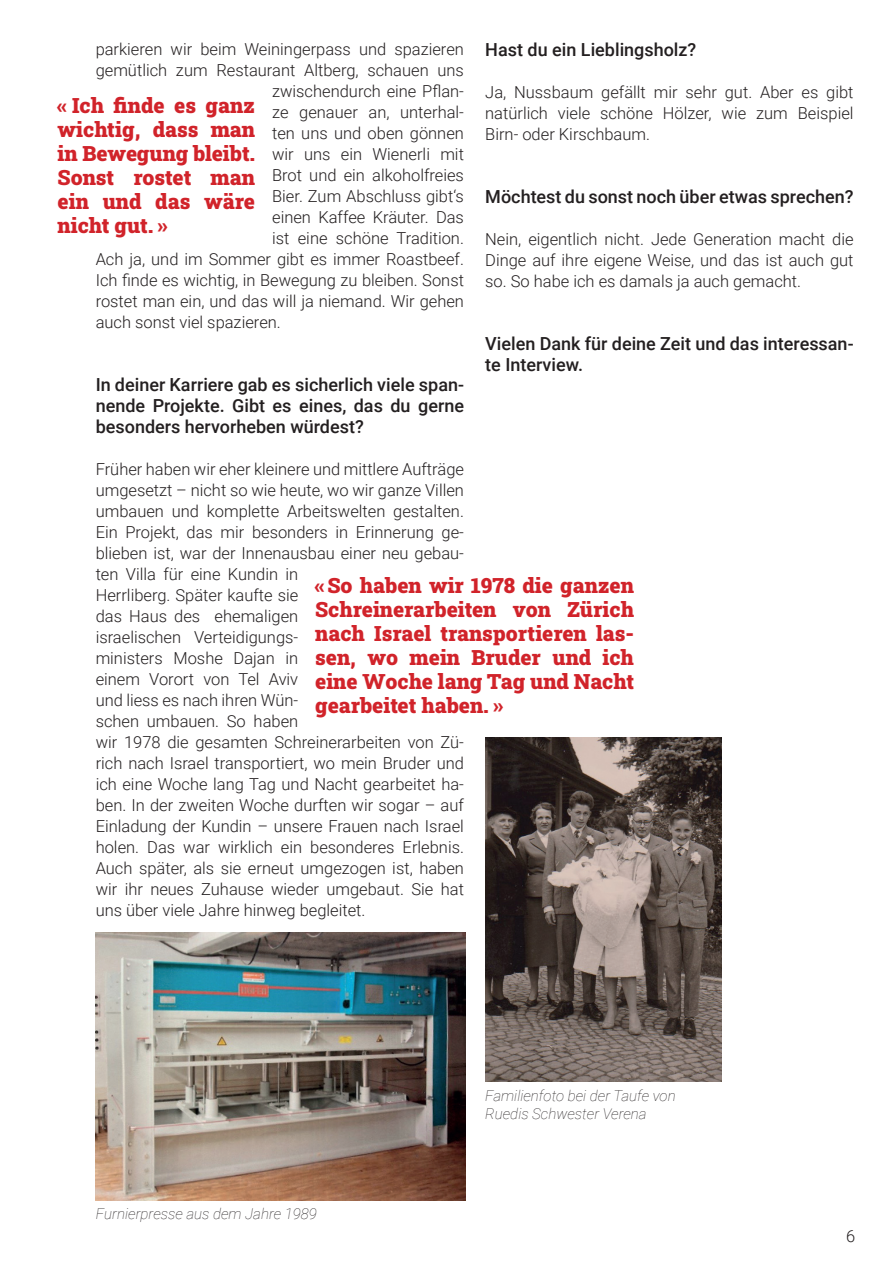
<style>
.page{position:relative;width:893px;height:1263px;background:#fff}
.page>*{position:absolute;margin:0;border:0;box-sizing:border-box;transform-origin:0 0}
.t1{font:21px/24px "Roboto Slab";color:#d1232a;text-align:justify}
.t2{font:500 18px/21px "Roboto";color:#231f20;text-align:justify}
.t3{font:300 16.5px/21px "Roboto";color:#231f20;text-align:justify}
.t4{font:italic 100 15px/18px "Roboto";color:#231f20}
</style>
<div class="page">
<img style="left:485px;top:737px;width:237px;height:344px">
<img style="left:96px;top:932px;width:370px;height:268px">
<p class="t3" style="left:96px;top:38px;width:370px">parkieren wir beim Weiningerpass und spazieren</p>
<p class="t3" style="left:96px;top:59px;width:370px">gemütlich zum Restaurant Altberg, schauen uns</p>
<p class="t3" style="left:272px;top:80px;width:193px">zwischendurch eine Pflan-</p>
<p class="t3" style="left:272px;top:101px;width:193px">ze genauer an, unterhal-</p>
<p class="t3" style="left:272px;top:122px;width:193px">ten uns und oben gönnen</p>
<p class="t3" style="left:272px;top:143px;width:193px">wir uns ein Wienerli mit</p>
<p class="t3" style="left:272px;top:164px;width:193px">Brot und ein alkoholfreies</p>
<p class="t3" style="left:272px;top:185px;width:193px">Bier. Zum Abschluss gibt‘s</p>
<p class="t3" style="left:272px;top:206px;width:193px">einen Kaffee Kräuter. Das</p>
<p class="t3" style="left:272px;top:227px;width:193px">ist eine schöne Tradition.</p>
<p class="t3" style="left:96px;top:248px;width:370px">Ach ja, und im Sommer gibt es immer Roastbeef.</p>
<p class="t3" style="left:96px;top:269px;width:370px">Ich finde es wichtig, in Bewegung zu bleiben. Sonst</p>
<p class="t3" style="left:96px;top:290px;width:370px">rostet man ein, und das will ja niemand. Wir gehen</p>
<p class="t3" style="left:96px;top:311px;width:187px">auch sonst viel spazieren.</p>
<p class="t1" style="left:58px;top:93px;width:199px">« Ich finde es ganz wichtig, dass man in Bewegung bleibt.<br>Sonst rostet man ein und das wäre nicht gut. »</p>
<p class="t2" style="left:485px;top:38px;width:213px">Hast du ein Lieblingsholz?</p>
<p class="t3" style="left:485px;top:81px;width:370px">Ja, Nussbaum gefällt mir sehr gut. Aber es gibt natürlich viele schöne Hölzer, wie zum Beispiel Birn- oder Kirschbaum.</p>
<p class="t2" style="left:485px;top:185px;width:370px">Möchtest du sonst noch über etwas sprechen?</p>
<p class="t3" style="left:485px;top:228px;width:370px">Nein, eigentlich nicht. Jede Generation macht die Dinge auf ihre eigene Weise, und das ist auch gut so. So habe ich es damals ja auch gemacht.</p>
<p class="t2" style="left:485px;top:332px;width:370px">Vielen Dank für deine Zeit und das interessan&shy;te Interview.</p>
<p class="t2" style="left:96px;top:373px;width:370px">In deiner Karriere gab es sicherlich viele span&shy;nende Projekte. Gibt es eines, das du gerne besonders hervorheben würdest?</p>
<p class="t3" style="left:96px;top:458px;width:370px;text-align:left">Früher haben wir eher kleinere und mittlere Aufträge umgesetzt – nicht so wie heute, wo wir ganze Villen umbauen und komplette Arbeitswelten gestalten.<br>Ein Projekt, das mir besonders in Erinnerung ge&shy;blieben ist, war der Innenausbau einer neu gebau&shy;ten Villa für eine Kundin in<br>Herrliberg. Später kaufte sie<br>das Haus des ehemaligen<br>israelischen Verteidigungs-<br>ministers Moshe Dajan in<br>einem Vorort von Tel Aviv<br>und liess es nach ihren Wün-<br>schen umbauen. So haben<br>wir 1978 die gesamten Schreinerarbeiten von Zü&shy;rich nach Israel transportiert, wo mein Bruder und ich eine Woche lang Tag und Nacht gearbeitet ha&shy;ben. In der zweiten Woche durften wir sogar – auf Einladung der Kundin – unsere Frauen nach Israel holen. Das war wirklich ein besonderes Erlebnis.<br>Auch später, als sie erneut umgezogen ist, haben wir ihr neues Zuhause wieder umgebaut. Sie hat uns über viele Jahre hinweg begleitet.</p>
<p class="t1" style="left:315px;top:573px;width:320px">« So haben wir 1978 die ganzen Schreinerarbeiten von Zürich nach Israel transportieren las&shy;sen, wo mein Bruder und ich eine Woche lang Tag und Nacht gearbeitet haben. »</p>
<p class="t4" style="left:96px;top:1204px;width:223px">Furnierpresse aus dem Jahre 1989</p>
<p class="t4" style="left:485px;top:1086px;width:192px">Familienfoto bei der Taufe von<br>Ruedis Schwester Verena</p>
<p class="t3" style="left:846px;top:1225px;width:11px">6</p>
</div>
